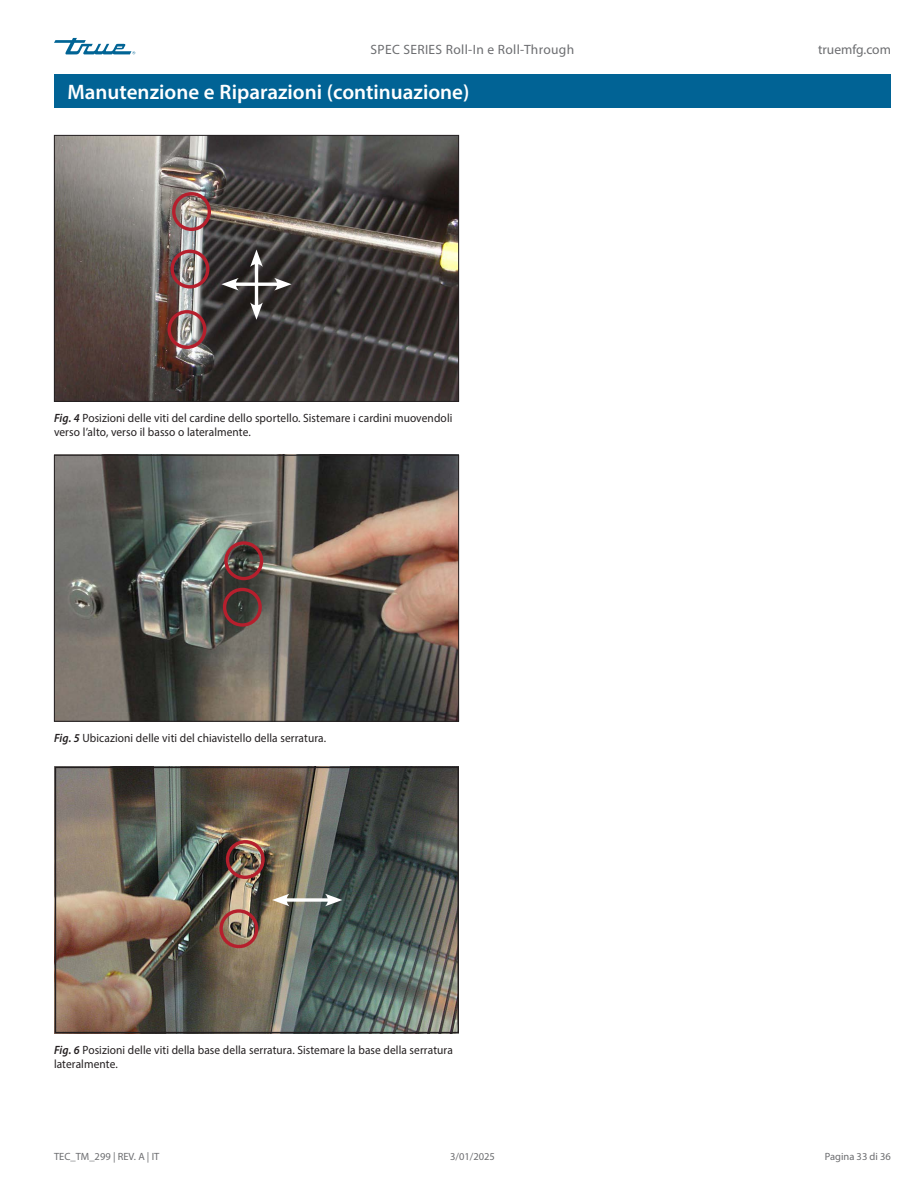
<style>
.page{position:relative;width:918px;height:1188px;background:#fff}
.page>*{position:absolute;margin:0;border:0;box-sizing:border-box;transform-origin:0 0}
.Title_bar_Page_header{font:600 21px "Myriad Pro";color:#fff}
.t1{font:13.5px "Myriad Pro";letter-spacing:.025em;color:#6c6d70}
.t2{font:13.5px "Myriad Pro";color:#6c6d70}
.Caption_FIG_Regular{font:12px/13.5px "Myriad Pro";letter-spacing:.01em;color:#231f20;scale:.95 1}
.t3{font:10.5px "Myriad Pro";color:#6c6d70}
.s1{font-weight:600;font-style:italic}
</style>
<div class="page">
<svg style="left:54px;top:38px;width:81px;height:16px"></svg>
<div style="left:54px;top:74px;width:837px;height:34px;background:#016395"></div>
<img style="left:56px;top:137px;width:401px;height:263px">
<div style="left:54px;top:135px;width:405px;height:267px;border:1px solid #231f20"></div>
<hr style="left:255px;top:261px;width:3px;height:48px;background:#fff">
<svg style="left:250px;top:250px;width:13px;height:17px"></svg>
<svg style="left:250px;top:302px;width:13px;height:18px"></svg>
<hr style="left:232px;top:283px;width:49px;height:3px;background:#fff">
<svg style="left:274px;top:278px;width:18px;height:13px"></svg>
<svg style="left:221px;top:278px;width:18px;height:13px"></svg>
<div style="left:172px;top:192px;width:39px;height:39px;border:3px solid #b61f2d;border-radius:50%"></div>
<div style="left:171px;top:250px;width:38px;height:38px;border:3px solid #b61f2d;border-radius:50%"></div>
<div style="left:168px;top:310px;width:38px;height:39px;border:3px solid #b61f2d;border-radius:50%"></div>
<img style="left:56px;top:457px;width:401px;height:263px">
<div style="left:54px;top:455px;width:405px;height:267px;border:1px solid #231f20"></div>
<div style="left:224px;top:541px;width:39px;height:39px;border:3px solid #b61f2d;border-radius:50%"></div>
<div style="left:223px;top:588px;width:39px;height:39px;border:3px solid #b61f2d;border-radius:50%"></div>
<img style="left:58px;top:770px;width:398px;height:260px">
<div style="left:55px;top:767px;width:404px;height:266px;border:2px solid #231f20"></div>
<div style="left:226px;top:840px;width:39px;height:39px;border:3px solid #b61f2d;border-radius:50%"></div>
<div style="left:219px;top:909px;width:39px;height:39px;border:3px solid #b61f2d;border-radius:50%"></div>
<svg style="left:289px;top:898px;width:36px;height:4px"></svg>
<svg style="left:325px;top:894px;width:17px;height:12px"></svg>
<svg style="left:272px;top:894px;width:17px;height:12px"></svg>
<p class="t1" style="left:371px;top:42px;width:205px">SPEC SERIES Roll-In e Roll-Through</p>
<p class="Title_bar_Page_header" style="left:68px;top:79px;width:403px">Manutenzione e Riparazioni (continuazione)</p>
<p class="Caption_FIG_Regular" style="left:54px;top:411px;width:421px"><span class="s1">Fig. 4</span> Posizioni delle viti del cardine dello sportello. Sistemare i cardini muovendoli verso l’alto, verso il basso o lateralmente.</p>
<p class="Caption_FIG_Regular" style="left:54px;top:731px;width:288px"><span class="s1">Fig. 5</span> Ubicazioni delle viti del chiavistello della serratura.</p>
<p class="Caption_FIG_Regular" style="left:54px;top:1043px;width:421px"><span class="s1">Fig. 6</span> Posizioni delle viti della base della serratura. Sistemare la base della serratura lateralmente.</p>
<p class="t2" style="left:818px;top:42px;width:74px">truemfg.com</p>
<p class="t3" style="left:54px;top:1150px;width:107px">TEC_TM_299 | REV. A | IT</p>
<p class="t3" style="left:450px;top:1150px;width:46px">3/01/2025</p>
<p class="t3" style="left:825px;top:1150px;width:68px">Pagina 33 di 36</p>
</div>
